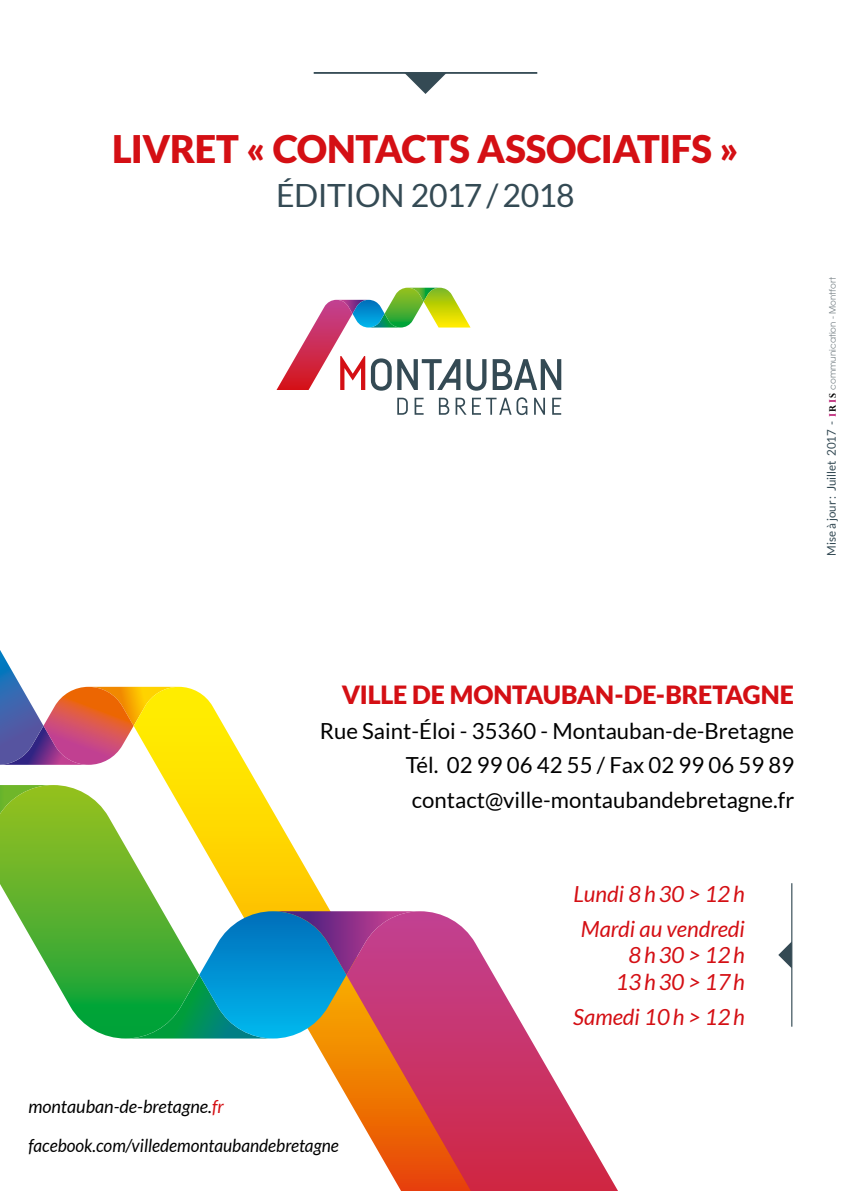
<style>
.page{position:relative;width:851px;height:1191px;background:#fff}
.page>*{position:absolute;margin:0;border:0;box-sizing:border-box;transform-origin:0 0}
.t1{font:900 38px "Lato";letter-spacing:-.005em;color:#d40f14}
.t2{font:32px "Lato";letter-spacing:-.025em;color:#344a54}
.t3{font:900 25px "Lato";letter-spacing:-.015em;color:#d40f14}
.t4{font:22.2px/35px "Lato";color:#000;text-align:justify}
.t5{font:italic 22.2px/35px "Lato";color:#d40f14;text-align:center}
.t6{font:italic 22.2px/26.6px "Lato";letter-spacing:.125em;color:#d40f14;text-align:center}
.t7{font:italic 18px/39px "Lato";color:#000}
.t8{font:12px "Lato";color:#344a54;scale:.96 1}
.s1{font-family:"Perpetua";font-weight:700;font-size:11px;color:#b10061}
.s2{font-family:"Perpetua";font-weight:700;font-size:11px;color:#000}
.s3{font-family:"Avant Garde";font-size:8.8px;color:#778186}
.s4{color:#d40f14}
</style>
<div class="page">
<svg style="left:0;top:650px;width:179px;height:115px"></svg>
<svg style="left:134px;top:687px;width:212px;height:408px"></svg>
<svg style="left:199px;top:911px;width:147px;height:127px;background:#2d94ba"></svg>
<svg style="left:0;top:785px;width:199px;height:253px"></svg>
<svg style="left:346px;top:911px;width:272px;height:280px"></svg>
<hr style="left:791px;top:883px;width:1px;height:143px;background:#344a54">
<svg style="left:778px;top:942px;width:13px;height:26px"></svg>
<hr style="left:313px;top:72px;width:224px;height:2px;background:#344a54">
<svg style="left:404px;top:73px;width:42px;height:21px"></svg>
<svg style="left:397px;top:398px;width:11px;height:17px"></svg>
<svg style="left:414px;top:398px;width:9px;height:17px"></svg>
<svg style="left:439px;top:398px;width:10px;height:17px"></svg>
<svg style="left:455px;top:398px;width:11px;height:17px"></svg>
<svg style="left:472px;top:397px;width:55px;height:18px"></svg>
<svg style="left:534px;top:398px;width:11px;height:17px"></svg>
<svg style="left:552px;top:398px;width:9px;height:17px"></svg>
<svg style="left:492px;top:359px;width:69px;height:31px"></svg>
<svg style="left:276px;top:288px;width:210px;height:103px"></svg>
<h1 class="t1" style="left:112px;top:127px;width:240px">LIVRET « CONTACT</h1>
<h1 class="t1" style="left:449px;top:127px;width:291px">S ASSOCIATIFS »</h1>
<h2 class="t2" style="left:276px;top:178px;width:300px">édition 2017/2018</h2>
<p class="t8" style="left:824px;top:556px;width:292px;rotate:-90deg">Mise à jour : Juillet 2017 - <span class="s1">I</span><span class="s2">R</span><span class="s1">I</span><span class="s2">S</span> <span class="s3">communication - Montfort</span></p>
<p class="t3" style="left:342px;top:680px;width:14px">VILLE</p>
<p class="t3" style="left:412px;top:680px;width:381px">DE MONTAUBAN-DE-BRETAGNE</p>
<p class="t4" style="left:405px;top:713px;width:390px;text-indent:-86px">Rue Saint-Éloi - 35360 - Montauban-de-Bretagne Tél. 02 99 06 42 55 / Fax 02 99 06 59 89 contact@ville-montaubandebretagne.fr</p>
<p class="t7" style="left:28px;top:1087px;width:312px">montauban-de-bretagne.<span class="s4">fr </span>facebook.com/villedemontaubandebretagne</p>
<p class="t5" style="left:573px;top:877px;width:173px">Lundi 8h30 &gt; 12h<br>Mardi au vendredi</p>
<p class="t6" style="left:615px;top:942px;width:131px">8h30 &gt; 12h<br>13h30 &gt; 17h</p>
<p class="t5" style="left:573px;top:1000px;width:173px">Samedi 10h &gt; 12h</p>
</div>
